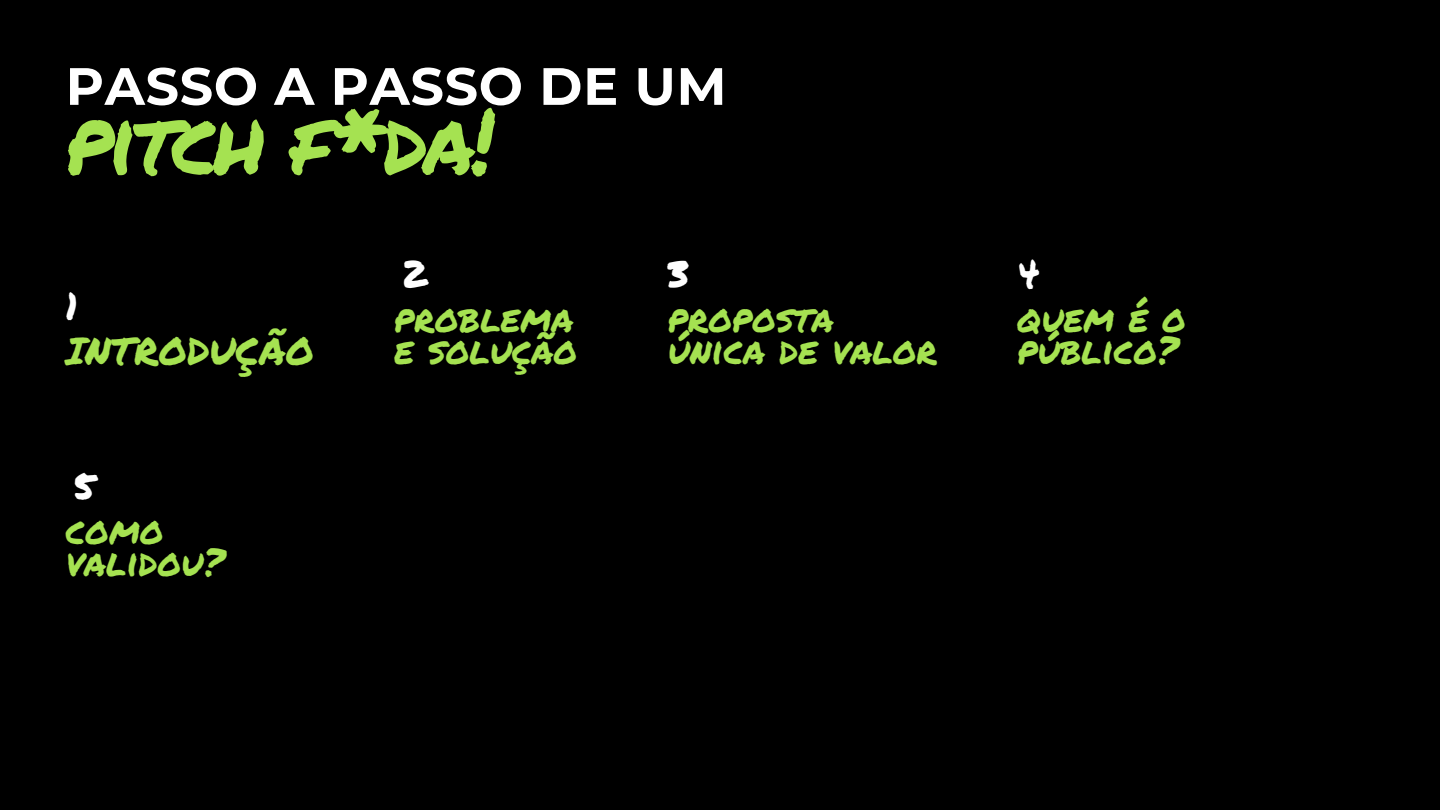
<style>
.page{position:relative;width:1440px;height:810px;background:#000}
.page>*{position:absolute;margin:0;border:0;box-sizing:border-box;transform-origin:0 0}
.t1{font:89.5px "Permanent Marker";letter-spacing:-.045em;color:#a5e251}
.t2{font:700 52.4px "Montserrat";letter-spacing:.015em;color:#fff}
.t3{font:38px "Permanent Marker";color:#a5e251}
.t4{font:38px "Permanent Marker";color:#fefefe}
</style>
<div class="page">
<h1 class="t2" style="left:66px;top:54px;width:662px">PASSO A PASSO DE UM</h1>
<h2 class="t1" style="left:66px;top:75px;width:430px">pitch f*da!</h2>
<p class="t4" style="left:66px;top:278px;width:14px">1</p>
<p class="t3" style="left:66px;top:323px;width:250px">INTRODUÇÃO</p>
<p class="t4" style="left:73px;top:458px;width:24px">5</p>
<p class="t3" style="left:66px;top:502px;width:100px">como</p>
<p class="t3" style="left:66px;top:534px;width:160px">validou?</p>
<p class="t4" style="left:402px;top:246px;width:26px">2</p>
<p class="t4" style="left:668px;top:246px;width:23px">3</p>
<p class="t4" style="left:1018px;top:246px;width:24px">4</p>
<h3 class="t3" style="left:394px;top:290px;width:181px">problema</h3>
<p class="t3" style="left:394px;top:322px;width:185px">e solução</p>
<p class="t3" style="left:668px;top:290px;width:168px">proposta</p>
<p class="t3" style="left:668px;top:322px;width:271px">única de valor</p>
<p class="t3" style="left:1018px;top:290px;width:170px">quem é o</p>
<p class="t3" style="left:1018px;top:322px;width:162px">público?</p>
</div>
